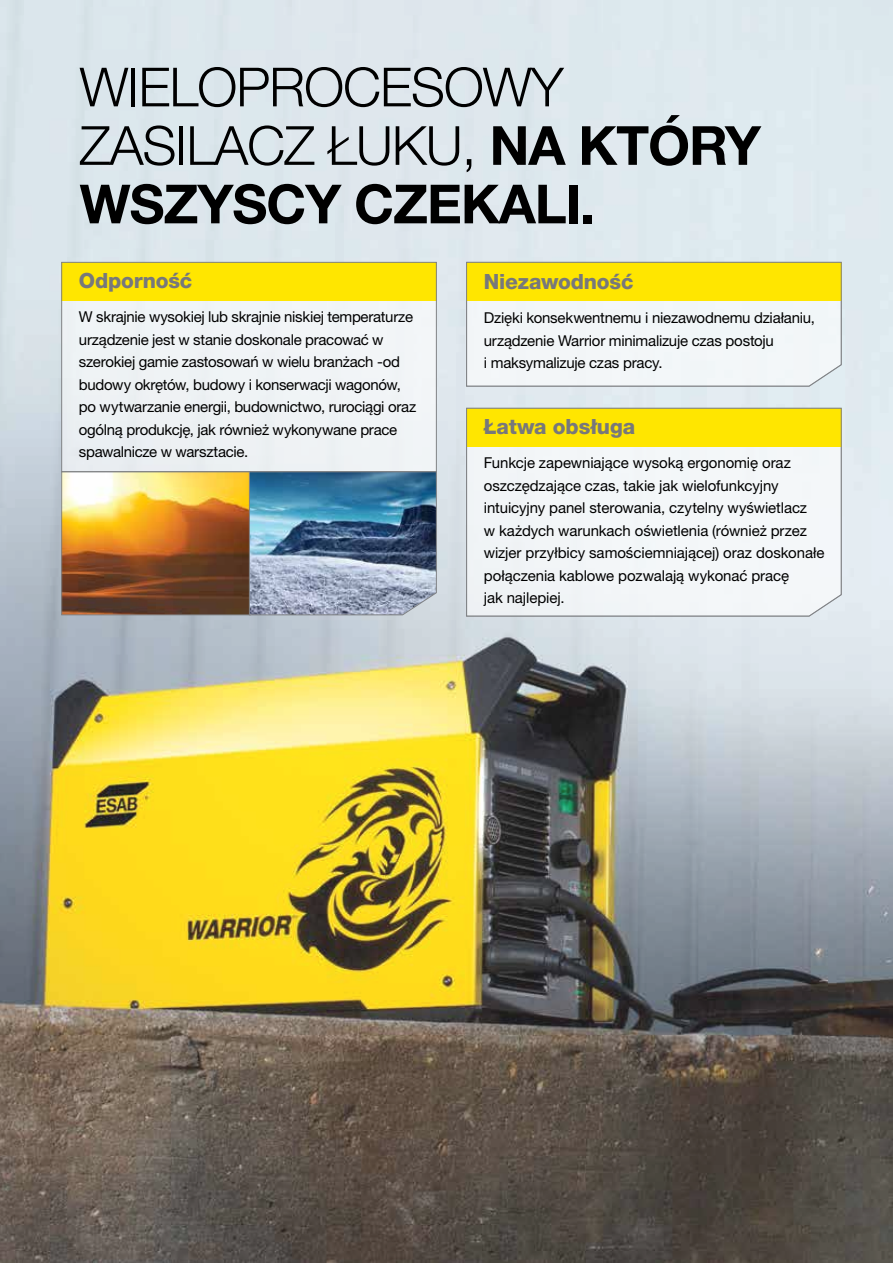
<style>
.page{position:relative;width:893px;height:1263px;background:#fff}
.page>*{position:absolute;margin:0;border:0;box-sizing:border-box;transform-origin:0 0}
.t1{font:300 54px/58.5px "Helvetica Neue LT Pro";letter-spacing:-.02em;color:#000}
.t2{font:700 54px "Helvetica Neue LT Pro";color:#000}
.t3{font:800 21px "Helvetica Neue LT Pro";letter-spacing:-.005em;color:#77787b}
.t4{font:15px/22.5px "Helvetica Neue LT Pro";letter-spacing:-.015em;color:#000}
.s1{font-weight:700}
</style>
<div class="page">
<img style="left:0;top:0;width:893px;height:1263px">
<svg style="left:466px;top:407px;width:376px;height:210px"></svg>
<div style="left:63px;top:301px;width:372px;height:169px;background:#eff3f5"></div>
<div style="left:61px;top:262px;width:376px;height:39px;background:#ffe600"></div>
<img style="left:63px;top:473px;width:186px;height:140px">
<div style="left:61px;top:471px;width:190px;height:144px;border:1px solid #808285"></div>
<img style="left:249px;top:472px;width:188px;height:144px">
<div style="left:61px;top:262px;width:376px;height:210px;border:1px solid #808285"></div>
<svg style="left:466px;top:262px;width:376px;height:125px"></svg>
<h1 class="t1" style="left:80px;top:57px;width:536px">WIELOPROCESOWY<br>ZASILACZ ŁUKU, <span class="s1">NA KTÓRY<br>WSZYSCY</span></h1>
<h1 class="t2" style="left:354px;top:170px;width:33px">CZEKALI</h1>
<h1 class="t2" style="left:580px;top:170px;width:17px">.</h1>
<h2 class="t3" style="left:79px;top:268px;width:115px">Odporność</h2>
<p class="t4" style="left:79px;top:305px;width:339px">W skrajnie wysokiej lub skrajnie niskiej temperaturze urządzenie jest w stanie doskonale pracować w szerokiej gamie zastosowań w wielu branżach -od budowy okrętów, budowy i konserwacji wagonów, po wytwarzanie energii, budownictwo, rurociągi oraz ogólną produkcję, jak również wykonywane prace spawalnicze w warsztacie.</p>
<h2 class="t3" style="left:484px;top:269px;width:151px">Niezawodność</h2>
<p class="t4" style="left:484px;top:306px;width:333px">Dzięki konsekwentnemu i niezawodnemu działaniu, urządzenie Warrior minimalizuje czas postoju<br>i maksymalizuje czas pracy.</p>
<h2 class="t3" style="left:484px;top:414px;width:153px">Łatwa obsługa</h2>
<p class="t4" style="left:484px;top:451px;width:342px">Funkcje zapewniające wysoką ergonomię oraz oszczędzające czas, takie jak wielofunkcyjny intuicyjny panel sterowania, czytelny wyświetlacz<br>w każdych warunkach oświetlenia (również przez wizjer przyłbicy samościemniającej) oraz doskonałe połączenia kablowe pozwalają wykonać pracę<br>jak najlepiej.</p>
</div>
